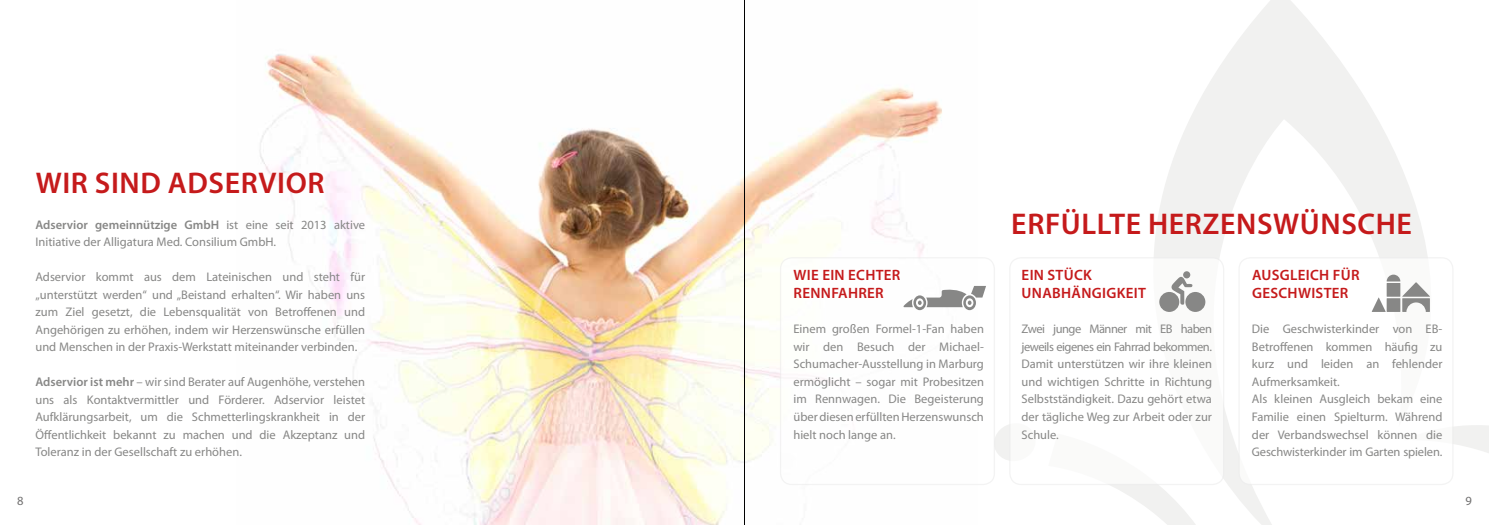
<style>
.page{position:relative;width:1489px;height:525px;background:#fff}
.page>*{position:absolute;margin:0;border:0;box-sizing:border-box;transform-origin:0 0}
.t1{font:600 30px "Myriad Pro";letter-spacing:.02em;color:#c51a1b}
.t2{font:600 15px/18.8px "Myriad Pro";letter-spacing:.02em;color:#c51a1b}
.t3{font:12.5px/17.5px "Myriad Pro";color:#878786;text-align:justify}
.t4{font:12.5px "Myriad Pro";color:#706f6f}
.s1{font-weight:600}
</style>
<div class="page">
<svg style="left:1014px;top:0;width:474px;height:524px"></svg>
<svg style="left:1048px;top:433px;width:191px;height:91px"></svg>
<svg style="left:994px;top:422px;width:15px;height:40px"></svg>
<img style="left:259px;top:54px;width:683px;height:470px">
<div style="left:780px;top:258px;width:214px;height:226px;background:#fff;border-radius:11px"></div>
<div style="left:780px;top:257px;width:214px;height:228px;border:1px solid #ededed;border-radius:11px"></div>
<div style="left:1009px;top:258px;width:214px;height:226px;background:#fff;border-radius:11px"></div>
<div style="left:1009px;top:257px;width:215px;height:228px;border:1px solid #ededed;border-radius:11px"></div>
<div style="left:1238px;top:258px;width:214px;height:226px;background:#fff;border-radius:11px"></div>
<div style="left:1238px;top:257px;width:215px;height:228px;border:1px solid #ededed;border-radius:11px"></div>
<svg style="left:903px;top:286px;width:83px;height:24px"></svg>
<div style="left:1185px;top:292px;width:20px;height:20px;background:#878786;border-radius:50%"></div>
<div style="left:1159px;top:292px;width:20px;height:20px;background:#878786;border-radius:50%"></div>
<svg style="left:1171px;top:276px;width:21px;height:28px"></svg>
<svg style="left:1182px;top:271px;width:8px;height:7px"></svg>
<svg style="left:1371px;top:274px;width:58px;height:38px"></svg>
<hr style="left:744px;top:0;width:1px;height:524px;background:#000">
<h1 class="t1" style="left:36px;top:168px;width:290px">WIR SIND ADSERVIOR</h1>
<p class="t3" style="left:35px;top:216px;width:331px"><span class="s1">Adservior gemeinnützige GmbH</span> ist eine seit 2013 aktive<br>Initiative der Alligatura Med. Consilium GmbH.</p>
<p class="t3" style="left:35px;top:268px;width:331px">Adservior kommt aus dem Lateinischen und steht für „unterstützt werden“ und „Beistand erhalten“. Wir haben uns zum Ziel gesetzt, die Lebensqualität von Betroffenen und Angehörigen zu erhöhen, indem wir Herzenswünsche erfüllen und Menschen in der Praxis-Werkstatt miteinander verbinden.</p>
<p class="t3" style="left:35px;top:373px;width:331px"><span class="s1">Adservior ist mehr</span> – wir sind Berater auf Augenhöhe, verstehen uns als Kontaktvermittler und Förderer. Adservior leistet Aufklärungsarbeit, um die Schmetterlingskrankheit in der Öffentlichkeit bekannt zu machen und die Akzeptanz und Toleranz in der Gesellschaft zu erhöhen.</p>
<p class="t2" style="left:793px;top:265px;width:108px">WIE EIN ECHTER<br>RENNFAHRER</p>
<p class="t3" style="left:793px;top:321px;width:192px">Einem großen Formel-1-Fan haben wir den Besuch der Michael-Schumacher-Ausstellung in Marburg ermöglicht – sogar mit Probesitzen im Rennwagen. Die Begeisterung über diesen erfüllten Herzenswunsch hielt noch lange an.</p>
<h1 class="t1" style="left:1011px;top:208px;width:402px">ERFÜLLTE HERZENSWÜNSCHE</h1>
<p class="t2" style="left:1021px;top:265px;width:126px">EIN STÜCK<br>UNABHÄNGIGKEIT</p>
<p class="t3" style="left:1021px;top:321px;width:192px">Zwei junge Männer mit EB haben jeweils eigenes ein Fahrrad bekommen.<br>Damit unterstützen wir ihre kleinen und wichtigen Schritte in Richtung Selbstständigkeit. Dazu gehört etwa der tägliche Weg zur Arbeit oder zur Schule.</p>
<p class="t2" style="left:1251px;top:265px;width:109px">AUSGLEICH FÜR<br>GESCHWISTER</p>
<p class="t3" style="left:1251px;top:321px;width:192px;text-align:left">Die Geschwisterkinder von EB-<br>Betroffenen kommen häufig zu kurz und leiden an fehlender<br>Aufmerksamkeit.<br>Als kleinen Ausgleich bekam eine<br>Familie einen Spielturm. Während der Verbandswechsel können die<br>Geschwisterkinder im Garten spielen.</p>
<p class="t4" style="left:17px;top:494px;width:8px">8</p>
<p class="t4" style="left:1465px;top:494px;width:8px">9</p>
</div>
